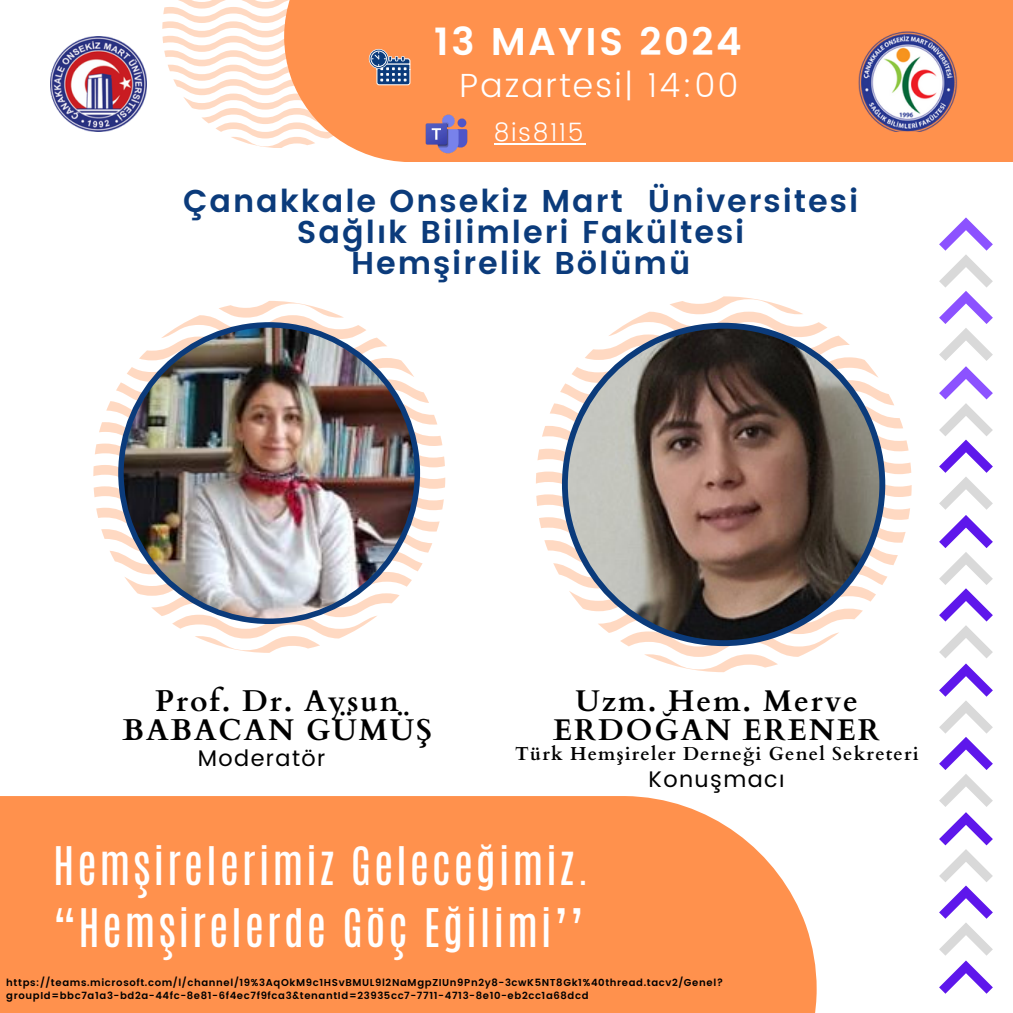
<style>
.page{position:relative;width:1013px;height:1013px;background:#fff}
.page>*{position:absolute;margin:0;border:0;box-sizing:border-box;transform-origin:0 0}
.t1{font:44.38px/61.9px "Antonio";letter-spacing:.06em;color:#fff}
.t2{font:600 38.62px "Poppins";letter-spacing:.06em;color:#fff}
.t3{font:300 33.5px "Poppins";letter-spacing:.06em;color:#fff}
.t4{font:600 31.62px/31px "Poppins";letter-spacing:.06em;color:#0b3b7b;text-align:center}
.t5{font:700 30px/29px "Cardo";letter-spacing:.06em;color:#000;text-align:center}
.t6{font:300 25px "Poppins";letter-spacing:.06em;color:#fff}
.t7{font:22.5px "Poppins";letter-spacing:.06em;color:#000}
.t8{font:700 18.75px "Cardo";letter-spacing:.06em;color:#000}
.t9{font:600 10px/13.4px "Poppins";letter-spacing:.06em;color:#000}
</style>
<div class="page">
<div style="left:284px;top:0;width:728px;height:162px;background:#ff914d"></div>
<svg style="left:93px;top:301px;width:352px;height:351px"></svg>
<svg style="left:162px;top:0;width:248px;height:148px"></svg>
<svg style="left:939px;top:217px;width:53px;height:776px"></svg>
<div style="left:0;top:796px;width:816px;height:216px;background:#ff914d"></div>
<img style="left:425px;top:114px;width:43px;height:40px">
<svg style="left:536px;top:296px;width:375px;height:376px"></svg>
<svg style="left:562px;top:323px;width:323px;height:323px"></svg>
<img style="left:118px;top:322px;width:302px;height:302px">
<img style="left:50px;top:36px;width:97px;height:95px">
<img style="left:858px;top:31px;width:100px;height:100px">
<hr style="left:494px;top:143px;width:91px;height:2px;background:#fff">
<h3 class="t2" style="left:434px;top:20px;width:309px">13 MAYIS 2024</h3>
<p class="t3" style="left:459px;top:65px;width:281px">Pazartesi| 14:00</p>
<p class="t6" style="left:494px;top:118px;width:91px">8is8115</p>
<p class="t4" style="left:183px;top:185px;width:676px">Çanakkale Onsekiz Mart Üniversitesi<br>Sağlık Bilimleri Fakültesi<br>Hemşirelik Bölümü</p>
<p class="t5" style="left:123px;top:687px;width:311px">Prof. Dr. Aysun<br>BABACAN GÜMÜŞ</p>
<h4 class="t7" style="left:198px;top:745px;width:129px">Moderatör</h4>
<p class="t5" style="left:553px;top:687px;width:328px">Uzm. Hem. Merve<br>ERDOĞAN ERENER</p>
<h6 class="t8" style="left:515px;top:741px;width:405px">Türk Hemşireler Derneği Genel Sekreteri</h6>
<p class="t7" style="left:648px;top:765px;width:137px">Konuşmacı</p>
<p class="t1" style="left:53px;top:835px;width:537px">Hemşirelerimiz Geleceğimiz. “Hemşirelerde Göç Eğilimi’’</p>
<p class="t9" style="left:6px;top:975px;width:718px">https://teams.microsoft.com/l/channel/19%3AqOkM9c1HSvBMUL9l2NaMgpZIUn9Pn2y8-3cwK5NT8Gk1%40thread.tacv2/Genel? groupId=bbc7a1a3-bd2a-44fc-8e81-6f4ec7f9fca3&amp;tenantId=23935cc7-7711-4713-8e10-eb2cc1a68dcd</p>
</div>
